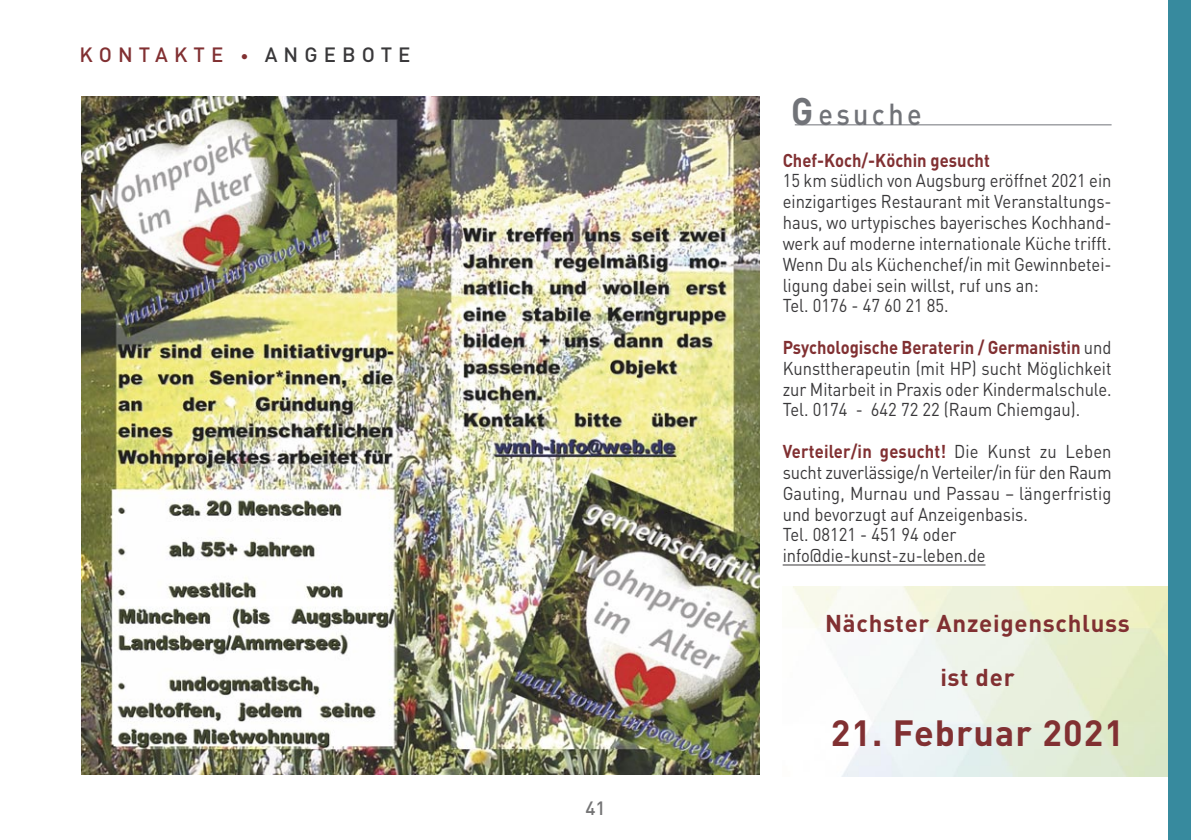
<style>
.page{position:relative;width:1191px;height:840px;background:#fff}
.page>*{position:absolute;margin:0;border:0;box-sizing:border-box;transform-origin:0 0}
.t1{font:700 36px "DIN";letter-spacing:.03em;color:#813032}
.t2{font:500 30px "DIN";letter-spacing:.125em;color:#717378;scale:.9 1}
.t3{font:700 24px "DIN";letter-spacing:.03em;color:#813032}
.t4{font:500 20.4px "DIN";letter-spacing:.3em;color:#813032}
.t5{font:500 19px "DIN";color:#747475}
.t6{font:18.4px/20.8px "DIN";color:#39383a;scale:.9 1}
.t7{font:700 18.4px "DIN";color:#813032;scale:.9 1}
.s1{font-size:16px}
.s2{color:#39383a}
.s3{font-weight:700;font-size:38px}
.s4{font-weight:700;color:#813032}
</style>
<div class="page">
<hr style="left:795px;top:124px;width:316px;height:1px;background:#717378">
<hr style="left:782px;top:564px;width:203px;height:1px;background:#39383a">
<img style="left:81px;top:96px;width:679px;height:678px">
<div style="left:1168px;top:0;width:23px;height:839px;background:#378a9e"></div>
<p class="t4" style="left:79px;top:48px;width:333px">KONTAKTE <span class="s1">•</span> <span class="s2">ANGEBOTE</span></p>
<p class="t5" style="left:585px;top:800px;width:22px">41</p>
<h2 class="t2" style="left:791px;top:103px;width:146px"><span class="s3">G</span>esuche</h2>
<p class="t7" style="left:782px;top:153px;width:232px">Chef-Koch/-Köchin gesucht</p>
<p class="t6" style="left:782px;top:172px;width:367px">15 km südlich von Augsburg eröffnet 2021 ein einzigartiges Restaurant mit Veranstaltungs&shy;haus, wo urtypisches bayerisches Kochhand&shy;werk auf moderne internationale Küche trifft.<br>Wenn Du als Küchenchef/in mit Gewinnbetei&shy;ligung dabei sein willst, ruf uns an:<br>Tel. 0176 - 47 60 21 85.</p>
<p class="t6" style="left:782px;top:339px;width:367px;text-align:justify"><span class="s4">Psychologische Beraterin / Germanistin</span> und Kunsttherapeutin (mit HP) sucht Möglichkeit zur Mitarbeit in Praxis oder Kindermalschule.<br>Tel. 0174 - 642 72 22 (Raum Chiemgau).</p>
<p class="t6" style="left:782px;top:443px;width:367px"><span class="s4">Verteiler/in gesucht!</span> Die Kunst zu Leben sucht zuverlässige/n Verteiler/in für den Raum Gauting, Murnau und Passau – längerfristig und bevorzugt auf Anzeigenbasis.<br>Tel. 08121 - 451 94 oder info@die-kunst-zu-leben.de</p>
<h3 class="t3" style="left:825px;top:614px;width:306px">Nächster Anzeigenschluss</h3>
<h3 class="t3" style="left:940px;top:668px;width:76px">ist der</h3>
<h1 class="t1" style="left:831px;top:720px;width:294px">21. Februar 2021</h1>
</div>
